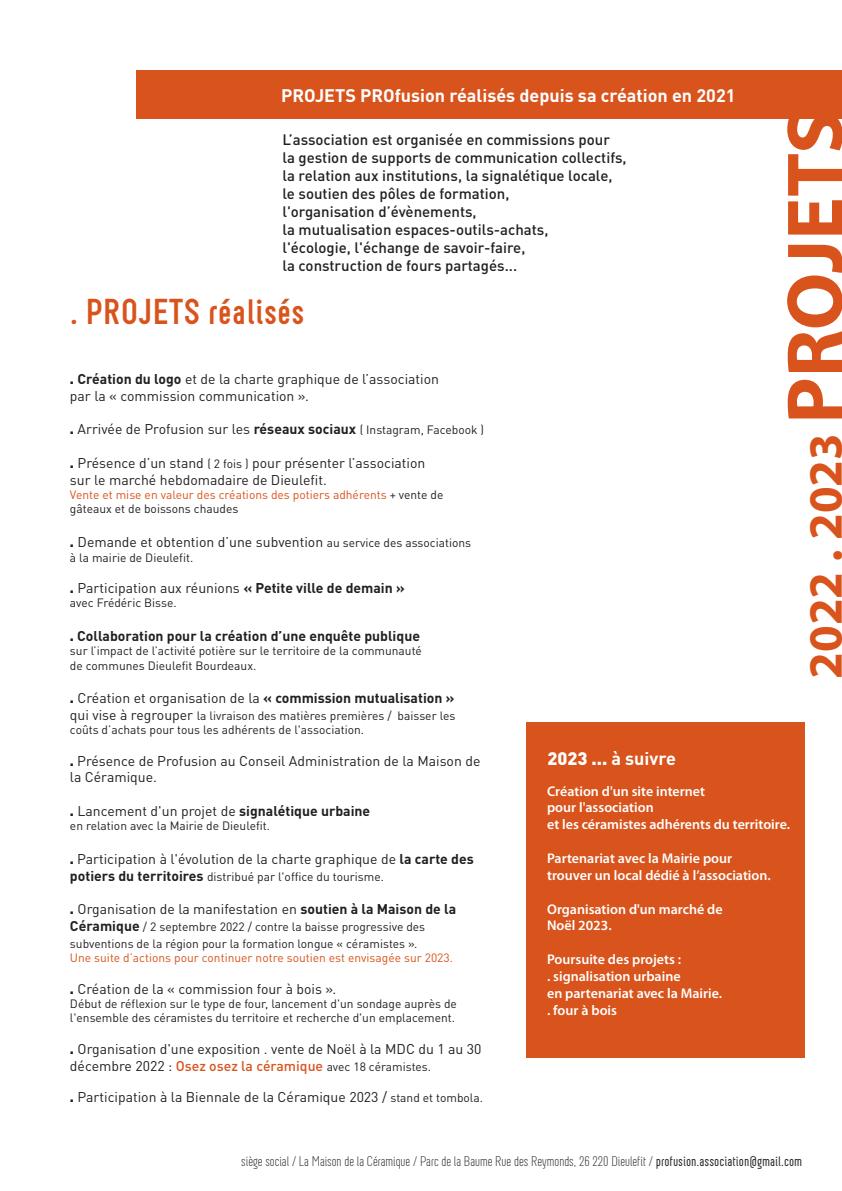
<style>
.page{position:relative;width:842px;height:1191px;background:#fff}
.page>*{position:absolute;margin:0;border:0;box-sizing:border-box;transform-origin:0 0}
.t1{font:700 48px "Myriad Pro";color:#d9531c}
.t2{font:700 36px "Neubau";color:#d9531c}
.t3{font:700 18px "DIN Pro";color:#fff}
.t4{font:900 18px "DIN Pro";color:#fff}
.t5{font:500 15px/18px "DIN Pro";color:#231f20}
.t6{font:14px/16.8px "DIN Pro";color:#231f20}
.t7{font:600 14px/16.9px "Myriad Pro";color:#fff}
.t8{font:300 14px "Neubau";color:#231f20}
.t9{font:700 14px "DIN Pro";color:#231f20}
.t10{font:12px/14.4px "DIN Pro";color:#231f20}
.t11{font:12px/14.4px "DIN Pro";color:#d9531c}
.s1{font-size:80px}
.s2{font-weight:900}
.s3{font-weight:700}
.s4{font-size:12px}
.s5{color:#231f20}
.s6{font-size:14px}
.s7{font-weight:700;font-size:14px}
.s8{font-weight:500;color:#d9531c}
.s9{font-weight:400}
</style>
<div class="page">
<div style="left:137px;top:70px;width:705px;height:49px;background:#d9531c"></div>
<div style="left:526px;top:722px;width:279px;height:335px;background:#d9531c"></div>
<p class="t3" style="left:281px;top:80px;width:456px">PROJETS PROfusion réalisés depuis sa création en 2021</p>
<h1 class="t1" style="left:794px;top:678px;width:569px;rotate:-90deg">2022 . 2023 <span class="s1">PROJETS</span></h1>
<p class="t5" style="left:282px;top:129px;width:346px">L’association est organisée en commissions pour<br>la gestion de supports de communication collectifs, la relation aux institutions, la signalétique locale, le soutien des pôles de formation,<br>l'organisation d’évènements,<br>la mutualisation espaces-outils-achats,<br>l'écologie, l'échange de savoir-faire,<br>la construction de fours partagés...</p>
<h2 class="t2" style="left:70px;top:291px;width:236px">. PROJETS réalisés</h2>
<p class="t6" style="left:70px;top:369px;width:371px"><span class="s2">.</span> <span class="s3">Création du logo</span> et de la charte graphique de l’association par la « commission communication ».</p>
<p class="t6" style="left:70px;top:419px;width:416px"><span class="s2">.</span> Arrivée de Profusion sur les <span class="s3">réseaux sociaux</span> <span class="s4">( Instagram, Facebook )</span></p>
<p class="t6" style="left:70px;top:453px;width:357px"><span class="s2">.</span> Présence d’un stand <span class="s4">( 2 fois )</span> pour présenter l’association sur le marché hebdomadaire de Dieulefit.</p>
<p class="t11" style="left:70px;top:486px;width:375px">Vente et mise en valeur des créations des potiers adhérents <span class="s5">+ vente de gâteaux et de boissons chaudes</span></p>
<p class="t6" style="left:70px;top:532px;width:403px"><span class="s2">.</span> Demande et obtention d’une subvention <span class="s4">au service des associations</span></p>
<p class="t10" style="left:70px;top:549px;width:125px">à la mairie de Dieulefit.</p>
<p class="t6" style="left:70px;top:578px;width:336px"><span class="s2">.</span> Participation aux réunions <span class="s3">« Petite ville de demain »</span></p>
<p class="t10" style="left:70px;top:594px;width:108px">avec Frédéric Bisse.</p>
<p class="t9" style="left:70px;top:624px;width:352px"><span class="s2">.</span> Collaboration pour la création d’une enquête publique</p>
<p class="t10" style="left:70px;top:642px;width:353px">sur l’impact de l’activité potière sur le territoire de la communauté de communes Dieulefit Bourdeaux.</p>
<p class="t6" style="left:70px;top:688px;width:386px"><span class="s2">.</span> Création et organisation de la <span class="s3">« commission mutualisation »</span></p>
<p class="t10" style="left:70px;top:707px;width:387px"><span class="s6">qui vise à regrouper</span> la livraison des matières premières / baisser les coûts d’achats pour tous les adhérents de l'association.</p>
<p class="t6" style="left:70px;top:750px;width:412px"><span class="s2">.</span> Présence de Profusion au Conseil Administration de la Maison de la Céramique.</p>
<p class="t6" style="left:70px;top:801px;width:302px"><span class="s2">.</span> Lancement d'un projet de <span class="s3">signalétique urbaine</span></p>
<p class="t10" style="left:70px;top:817px;width:202px">en relation avec la Mairie de Dieulefit.</p>
<p class="t6" style="left:70px;top:849px;width:405px"><span class="s2">.</span> Participation à l'évolution de la charte graphique de <span class="s3">la carte des</span></p>
<p class="t10" style="left:70px;top:868px;width:316px"><span class="s7">potiers du territoires</span> distribué par l'office du tourisme.</p>
<p class="t6" style="left:70px;top:899px;width:388px"><span class="s2">.</span> Organisation de la manifestation en <span class="s3">soutien à la Maison de la</span></p>
<p class="t10" style="left:70px;top:917px;width:357px;line-height:16.8px"><span class="s7">Céramique</span> / 2 septembre 2022 / contre la baisse progressive des subventions de la région pour la formation longue « céramistes ».</p>
<p class="t11" style="left:70px;top:949px;width:385px">Une suite d’actions pour continuer notre soutien est envisagée sur 2023.</p>
<p class="t6" style="left:70px;top:978px;width:268px"><span class="s2">.</span> Création de la « commission four à bois ».</p>
<p class="t10" style="left:70px;top:995px;width:388px">Début de réflexion sur le type de four, lancement d'un sondage auprès de l'ensemble des céramistes du territoire et recherche d'un emplacement.</p>
<p class="t6" style="left:70px;top:1038px;width:413px"><span class="s2">.</span> Organisation d'une exposition . vente de Noël à la MDC du 1 au 30 décembre 2022 : <span class="s8">Osez osez la céramique</span> <span class="s4">avec 18 céramistes.</span></p>
<p class="t6" style="left:70px;top:1086px;width:415px"><span class="s2">.</span> Participation à la Biennale de la Céramique 2023 / <span class="s4">stand et tombola.</span></p>
<p class="t4" style="left:547px;top:743px;width:130px">2023 ... <span class="s3">à suivre</span></p>
<p class="t7" style="left:547px;top:782px;width:245px">Création d'un site internet<br>pour l'association<br>et les céramistes adhérents du territoire.</p>
<p class="t7" style="left:547px;top:849px;width:225px">Partenariat avec la Mairie pour trouver un local dédié à l’association.</p>
<p class="t7" style="left:547px;top:900px;width:177px">Organisation d'un marché de<br>Noël 2023.</p>
<p class="t7" style="left:547px;top:950px;width:176px">Poursuite des projets :<br>. signalisation urbaine<br>en partenariat avec la Mairie. . four à bois</p>
<p class="t8" style="left:241px;top:1153px;width:562px">siège social / La Maison de la Céramique / Parc de la Baume Rue des Reymonds, 26 220 Dieulefit / <span class="s9">profusion.association@gmail.com</span></p>
</div>
